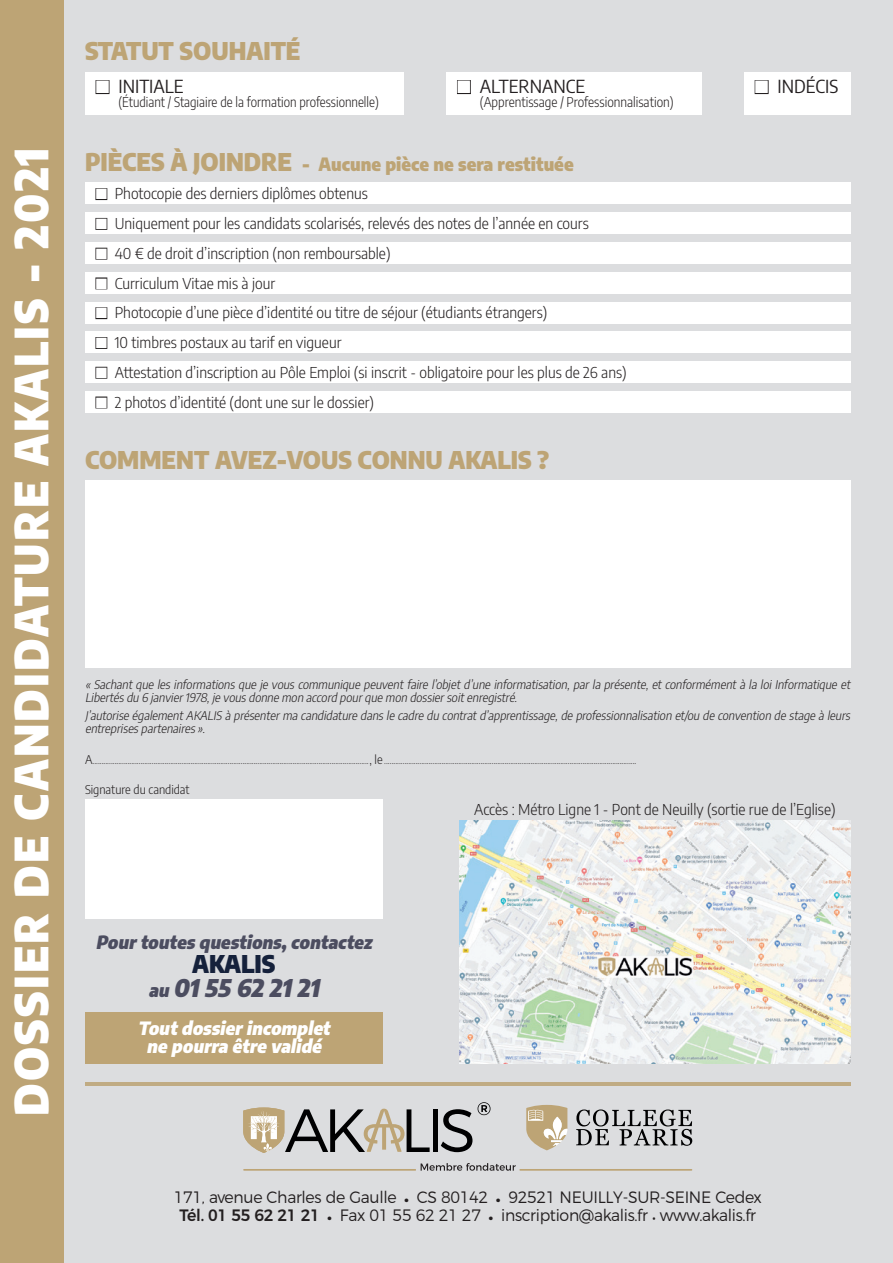
<style>
.page{position:relative;width:893px;height:1263px;background:#dcdddf}
.page>*{position:absolute;margin:0;border:0;box-sizing:border-box;transform-origin:0 0}
.t1{font:900 semi-condensed 45px "Encode Sans";letter-spacing:.05em;color:#fff}
.t2{font:900 semi-condensed 24px "Encode Sans";color:#bda475}
.t3{font:italic 900 semi-condensed 24px/24px "Encode Sans";color:#4c4d60;text-align:center}
.t4{font:900 semi-condensed 18px "Encode Sans";color:#bda475}
.t5{font:italic 900 semi-condensed 18px/18px "Encode Sans";color:#fff;text-align:center}
.t6{font:italic 900 semi-condensed 18px "Encode Sans";color:#4c4d60}
.t7{font:semi-condensed 18px "Encode Sans";color:#231f20}
.t8{font:300 16.5px/18px "Montserrat";letter-spacing:-.02em;color:#231f20;text-align:center;scale:.95 1}
.t9{font:300 semi-condensed 15px "Encode Sans";color:#231f20}
.t10{font:300 semi-condensed 13.5px "Encode Sans";color:#231f20;scale:.93 1}
.t11{font:300 semi-condensed 13.5px "Encode Sans";color:#231f20;scale:.95 1}
.t12{font:italic 300 semi-condensed 12px/13.5px "Encode Sans";color:#231f20}
.t13{font:300 semi-condensed 12px "Encode Sans";color:#231f20}
.t14{font:300 semi-condensed 9px "Encode Sans";color:#231f20}
.s1{font-size:24px}
.s2{font-size:12px}
.s3{font-style:normal;color:#15213b}
.s4{font-size:18px}
.s5{font-family:"Encode Sans";font-stretch:semi-condensed}
.s6{font-weight:500}
</style>
<div class="page">
<div style="left:0;top:0;width:64px;height:1263px;background:#bda475"></div>
<div style="left:85px;top:72px;width:319px;height:43px;background:#fff"></div>
<div style="left:85px;top:183px;width:765px;height:21px;background:#fff"></div>
<div style="left:85px;top:213px;width:765px;height:21px;background:#fff"></div>
<div style="left:85px;top:272px;width:765px;height:21px;background:#fff"></div>
<div style="left:85px;top:242px;width:765px;height:22px;background:#fff"></div>
<div style="left:85px;top:302px;width:765px;height:21px;background:#fff"></div>
<div style="left:85px;top:332px;width:765px;height:21px;background:#fff"></div>
<div style="left:85px;top:361px;width:765px;height:22px;background:#fff"></div>
<div style="left:85px;top:391px;width:765px;height:21px;background:#fff"></div>
<div style="left:446px;top:72px;width:256px;height:43px;background:#fff"></div>
<div style="left:744px;top:72px;width:106px;height:43px;background:#fff"></div>
<div style="left:85px;top:480px;width:765px;height:188px;background:#fff"></div>
<div style="left:85px;top:799px;width:298px;height:119px;background:#fff"></div>
<div style="left:85px;top:1012px;width:298px;height:51px;background:#bda475"></div>
<img style="left:459px;top:821px;width:391px;height:242px">
<svg style="left:526px;top:1105px;width:41px;height:45px"></svg>
<div style="left:433px;top:1109px;width:5px;height:43px;background:#000001"></div>
<svg style="left:441px;top:1102px;width:49px;height:50px"></svg>
<svg style="left:576px;top:1109px;width:116px;height:37px"></svg>
<svg style="left:243px;top:1163px;width:449px;height:8px"></svg>
<svg style="left:243px;top:1107px;width:187px;height:46px"></svg>
<hr style="left:85px;top:1083px;width:765px;height:3px;background:#c0ab83">
<h1 class="t1" style="left:-4px;top:1116px;width:970px;rotate:-90deg">DOSSIER DE CANDIDATURE AKALIS - 2021</h1>
<h2 class="t2" style="left:85px;top:32px;width:217px">STATUT SOUHAITÉ</h2>
<p class="t7" style="left:96px;top:74px;width:89px">■ INITIALE</p>
<p class="t10" style="left:118px;top:92px;width:281px">(Étudiant / Stagiaire de la formation professionnelle)</p>
<p class="t7" style="left:457px;top:74px;width:129px">■ ALTERNANCE</p>
<p class="t11" style="left:480px;top:92px;width:205px">(Apprentissage / Professionnalisation)</p>
<p class="t4" style="left:85px;top:150px;width:490px"><span class="s1">PIÈCES À JOINDRE</span> - Aucune pièce ne sera restituée</p>
<p class="t9" style="left:96px;top:183px;width:274px">■ Photocopie des derniers diplômes obtenus</p>
<p class="t9" style="left:96px;top:213px;width:495px">■ Uniquement pour les candidats scolarisés, relevés des notes de l’année en cours</p>
<p class="t9" style="left:96px;top:243px;width:296px">■ 40 € de droit d’inscription (non remboursable)</p>
<p class="t9" style="left:96px;top:273px;width:181px">■ Curriculum Vitae mis à jour</p>
<p class="t9" style="left:96px;top:302px;width:453px">■ Photocopie d’une pièce d’identité ou titre de séjour (étudiants étrangers)</p>
<p class="t9" style="left:96px;top:332px;width:247px">■ 10 timbres postaux au tarif en vigueur</p>
<p class="t9" style="left:96px;top:362px;width:533px">■ Attestation d’inscription au Pôle Emploi (si inscrit - obligatoire pour les plus de 26 ans)</p>
<p class="t9" style="left:96px;top:392px;width:280px">■ 2 photos d’identité (dont une sur le dossier)</p>
<h2 class="t2" style="left:85px;top:441px;width:466px">COMMENT AVEZ-VOUS CONNU AKALIS ?</h2>
<p class="t7" style="left:755px;top:74px;width:85px">■ INDÉCIS</p>
<p class="t12" style="left:85px;top:677px;width:769px">« Sachant que les informations que je vous communique peuvent faire l’objet d’une informatisation, par la présente, et conformément à la loi Informatique et<br>Libertésdu 6 janvier1978,je vousdonne mon accord pourque mon dossiersoitenregistré .</p>
<p class="t12" style="left:85px;top:708px;width:769px">J ’autorise égalementAKALIS à présenterma candidature dansle cadre du contratd’apprentissage,de professionnalisation et/ou de convention de stage à leurs entreprisespartenaires».</p>
<p class="t14" style="left:85px;top:754px;width:553px"><span class="s2">A</span> . . . . . . . . . . . . . . . . . . . . . . . . . . . . . . . . . . . . . . . . . . . . . . . . . . . . . . . . . . . . . . . . . . . . . . . . . . . . . . . . . . . . . . . . . . . . . . . . . . . . . . . . . . . . . . . . . . . . . . . . . . . . . . . . . . . . . . . . . . . . . . . . . . . . .<span class="s2">, le</span> . . . . . . . . . . . . . . . . . . . . . . . . . . . . . . . . . . . . . . . . . . . . . . . . . . . . . . . . . . . . . . . . . . . . . . . . . . . . . . . . . . . . . . . . . . . . . . . . . . . . . . . . . . . . . . . . . . . . . . . . . . . . . . . . . . . . . . . .</p>
<p class="t13" style="left:85px;top:781px;width:106px">Signature du candidat</p>
<p class="t6" style="left:96px;top:928px;width:282px">Pourtoutes questions,contactez</p>
<h2 class="t3" style="left:148px;top:950px;width:178px"><span class="s3">AKALIS<br></span><span class="s4">au</span> 0155 62 2121</h2>
<p class="t5" style="left:138px;top:1018px;width:198px">Toutdossierincomplet ne pourra être validé</p>
<p class="t9" style="left:474px;top:799px;width:363px">Accès : Métro Ligne 1 - Pont de Neuilly (sortie rue de l’Eglise)</p>
<p class="t8" style="left:174px;top:1187px;width:620px">171, avenue Charles de Gaulle <span class="s5">•</span> CS 80142 <span class="s5">•</span> 92521 NEUILLY-SUR-SEINE Cedex<br><span class="s6">Tél. 01 55 62 21 21</span> <span class="s5">•</span> Fax 01 55 62 21 27 <span class="s5">•</span> inscription@akalis.fr • www.akalis.fr</p>
</div>
